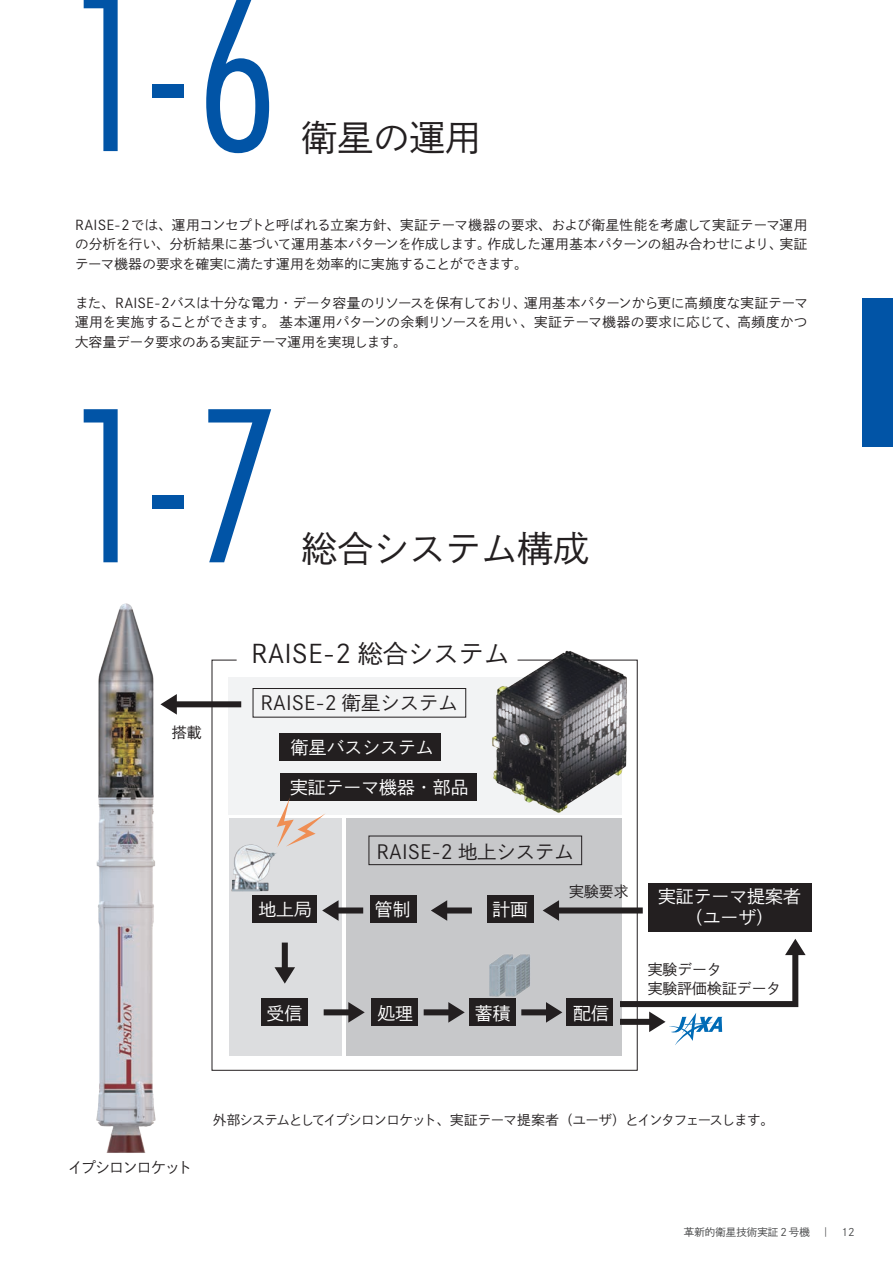
<style>
.page{position:relative;width:893px;height:1263px;background:#fff}
.page>*{position:absolute;margin:0;border:0;box-sizing:border-box;transform-origin:0 0}
.t1{font:36px "DNP Shuei Go Kin Std L";color:#231f20}
.t2{font:25.2px "DNP Shuei Go Kin Std L";color:#231f20}
.t3{font:19.35px "DNP Shuei Go Kin Std L";color:#231f20}
.t4{font:17.85px/20.9px "DNP Shuei Go Kin Std L";color:#fff;text-align:center}
.t5{font:14.85px/19.4px "DNP Shuei Go Kin Std L";color:#231f20}
.t6{font:14.85px "DNP Shuei Go Kin Std L";letter-spacing:-.06em;color:#231f20}
.t7{font:13.5px/19.5px "DNP Shuei Go Kin Std L";letter-spacing:-.02em;color:#231f20;text-align:justify}
.t8{font:13.5px "DNP Shuei Go Kin Std L";letter-spacing:-.07em;color:#231f20}
.t9{font:10.5px "DNP Shuei Go Kin Std L";color:#454647}
</style>
<div class="page">
<svg style="left:84px;top:0;width:34px;height:151px"></svg>
<div style="left:153px;top:84px;width:31px;height:14px;background:#0154a6"></div>
<svg style="left:206px;top:0;width:63px;height:153px"></svg>
<svg style="left:84px;top:409px;width:34px;height:153px"></svg>
<div style="left:153px;top:495px;width:31px;height:14px;background:#0154a6"></div>
<svg style="left:208px;top:409px;width:63px;height:153px"></svg>
<div style="left:648px;top:883px;width:164px;height:48px;background:#231f20"></div>
<svg style="left:212px;top:660px;width:426px;height:411px"></svg>
<div style="left:280px;top:734px;width:161px;height:27px;background:#231f20"></div>
<div style="left:280px;top:773px;width:197px;height:27px;background:#231f20"></div>
<div style="left:229px;top:819px;width:113px;height:237px;background:#dcdddf"></div>
<svg style="left:277px;top:797px;width:49px;height:50px"></svg>
<div style="left:252px;top:895px;width:65px;height:27px;background:#231f20"></div>
<div style="left:261px;top:999px;width:47px;height:27px;background:#231f20"></div>
<div style="left:371px;top:999px;width:47px;height:27px;background:#231f20"></div>
<div style="left:469px;top:999px;width:47px;height:27px;background:#231f20"></div>
<div style="left:566px;top:999px;width:47px;height:27px;background:#231f20"></div>
<div style="left:370px;top:895px;width:47px;height:27px;background:#231f20"></div>
<div style="left:487px;top:895px;width:47px;height:27px;background:#231f20"></div>
<div style="left:369px;top:836px;width:213px;height:29px;border:1px solid #231f20"></div>
<div style="left:253px;top:688px;width:213px;height:29px;border:1px solid #231f20"></div>
<img style="left:231px;top:844px;width:47px;height:48px">
<img style="left:486px;top:952px;width:17px;height:46px">
<img style="left:503px;top:952px;width:30px;height:46px">
<div style="left:863px;top:298px;width:30px;height:149px;background:#0154a6"></div>
<img style="left:490px;top:650px;width:139px;height:164px">
<img style="left:96px;top:603px;width:60px;height:550px">
<svg style="left:543px;top:900px;width:100px;height:21px;background:#999899"></svg>
<svg style="left:160px;top:694px;width:81px;height:21px"></svg>
<svg style="left:431px;top:900px;width:41px;height:21px"></svg>
<svg style="left:322px;top:900px;width:41px;height:21px"></svg>
<svg style="left:324px;top:1002px;width:41px;height:21px"></svg>
<svg style="left:424px;top:1002px;width:41px;height:21px"></svg>
<svg style="left:521px;top:1002px;width:41px;height:21px"></svg>
<svg style="left:620px;top:939px;width:186px;height:106px"></svg>
<svg style="left:274px;top:942px;width:21px;height:42px"></svg>
<h1 class="t1" style="left:301px;top:113px;width:181px">衛星の運用</h1>
<p class="t7" style="left:75px;top:215px;width:734px">RAISE-２では、運用コンセプトと呼ばれる立案方針、実証テーマ機器の要求、および衛星性能を考慮して実証テーマ運用の分析を行い、分析結果に基づいて運用基本パターンを作成します。作成した運用基本パターンの組み合わせにより、実証テーマ機器の要求を確実に満たす運用を効率的に実施することができます。</p>
<p class="t7" style="left:75px;top:293px;width:734px">また、RAISE-２バスは十分な電力・データ容量のリソースを保有しており、運用基本パターンから更に高頻度な実証テーマ運用を実施することができます。基本運用パターンの余剰リソースを用い 、実証テーマ機器の要求に応じて、高頻度かつ大容量データ要求のある実証テーマ運用を実現します。</p>
<h1 class="t1" style="left:301px;top:525px;width:289px">総合システム構成</h1>
<p class="t5" style="left:172px;top:723px;width:31px">搭載</p>
<h2 class="t2" style="left:251px;top:636px;width:260px">RAISE-2 総合システム</h2>
<h3 class="t3" style="left:261px;top:689px;width:199px">RAISE-2 衛星システム</h3>
<h3 class="t4" style="left:291px;top:737px;width:144px">衛星バスシステム</h3>
<h3 class="t4" style="left:290px;top:777px;width:180px">実証テーマ機器・部品</h3>
<h3 class="t3" style="left:377px;top:838px;width:199px">RAISE-2 地上システム</h3>
<h3 class="t4" style="left:258px;top:899px;width:55px">地上局</h3>
<h3 class="t4" style="left:375px;top:899px;width:37px">管制</h3>
<h3 class="t4" style="left:492px;top:899px;width:37px">計画</h3>
<p class="t5" style="left:569px;top:881px;width:61px">実験要求</p>
<h3 class="t4" style="left:658px;top:886px;width:144px">実証テーマ提案者（ユーザ）</h3>
<p class="t5" style="left:648px;top:959px;width:135px">実験データ<br>実験評価検証データ</p>
<h3 class="t4" style="left:266px;top:1002px;width:37px">受信</h3>
<h3 class="t4" style="left:377px;top:1002px;width:37px">処理</h3>
<h3 class="t4" style="left:475px;top:1002px;width:37px">蓄積</h3>
<h3 class="t4" style="left:573px;top:1002px;width:37px">配信</h3>
<p class="t6" style="left:68px;top:1158px;width:125px">イプシロンロケット</p>
<p class="t8" style="left:213px;top:1111px;width:562px">外部システムとしてイプシロンロケット、実証テーマ提案者（ユーザ）とインタフェースします。</p>
<p class="t9" style="left:684px;top:1225px;width:172px">革新的衛星技術実証２号機　｜　12</p>
</div>
